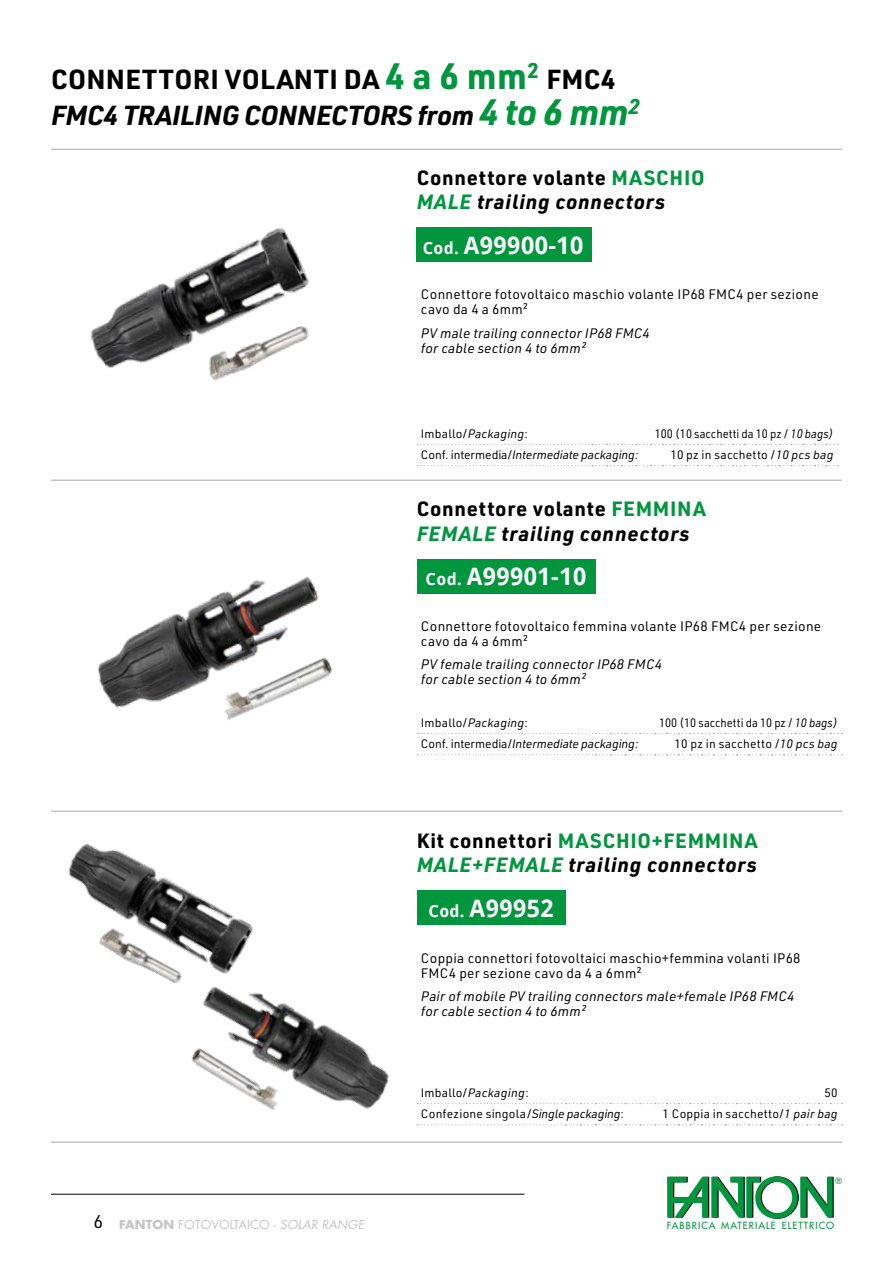
<style>
.page{position:relative;width:893px;height:1263px;background:#fff}
.page>*{position:absolute;margin:0;border:0;box-sizing:border-box;transform-origin:0 0}
.t1{font:italic 700 27px/36px "URWDIN";letter-spacing:-.01em;color:#000}
.t2{font:700 24px "Droid Sans";letter-spacing:.02em;color:#fff}
.t3{font:italic 700 20.25px/24.3px "URWDIN";letter-spacing:.04em;color:#000}
.t4{font:18px "URWDIN";color:#000}
.t5{font:13.5px/15px "URWDIN";letter-spacing:.02em;color:#000}
.t6{font:italic 13.5px/15px "URWDIN";letter-spacing:.015em;color:#000}
.t7{font:12px "URWDIN";letter-spacing:.015em;color:#000}
.t8{font:italic 12px "URWDIN";letter-spacing:-.01em;color:#000}
.t9{font:12px "URWDIN";letter-spacing:.015em;color:#000;scale:.93 1}
.t10{font:12px "Futura Std";letter-spacing:.01em;color:#c6c6c6}
.t11{font:500 9.6px "Futura Std";letter-spacing:.11em;color:#00963e}
.t12{font:500 8.25px "Futura Std";color:#00963e}
.s1{font-style:normal}
.s2{font-style:normal;font-size:36px;color:#00963e}
.s3{font-size:36px;color:#00963e}
.s4{font-style:normal;color:#00963e}
.s5{color:#00963e}
.s6{font-size:16.5px}
.s7{font-style:italic}
.s8{font-weight:700}
</style>
<div class="page">
<hr style="left:51px;top:1194px;width:473px;height:1px;background:#000">
<svg style="left:667px;top:1176px;width:167px;height:43px"></svg>
<hr style="left:51px;top:1142px;width:791px;height:1px;background:#aba9a9">
<hr style="left:51px;top:480px;width:791px;height:1px;background:#aba9a9">
<div style="left:417px;top:227px;width:175px;height:34px;background:#00963e"></div>
<svg style="left:417px;top:444px;width:421px;height:1px"></svg>
<svg style="left:417px;top:465px;width:421px;height:1px"></svg>
<hr style="left:51px;top:149px;width:791px;height:1px;background:#aba9a9">
<hr style="left:51px;top:811px;width:791px;height:1px;background:#aba9a9">
<div style="left:417px;top:891px;width:149px;height:34px;background:#00963e"></div>
<svg style="left:417px;top:1103px;width:425px;height:1px"></svg>
<svg style="left:417px;top:1124px;width:425px;height:1px"></svg>
<div style="left:417px;top:559px;width:178px;height:34px;background:#00963e"></div>
<svg style="left:417px;top:733px;width:425px;height:1px"></svg>
<svg style="left:417px;top:754px;width:425px;height:1px"></svg>
<img style="left:90px;top:228px;width:219px;height:140px">
<img style="left:184px;top:308px;width:125px;height:73px">
<img style="left:97px;top:576px;width:222px;height:132px">
<img style="left:202px;top:620px;width:130px;height:100px">
<img style="left:68px;top:843px;width:160px;height:70px">
<img style="left:197px;top:913px;width:192px;height:196px">
<img style="left:75px;top:900px;width:122px;height:83px">
<img style="left:191px;top:1019px;width:105px;height:91px">
<h1 class="t1" style="left:51px;top:61px;width:590px"><span class="s1">CONNETTORI VOLANTI DA</span> <span class="s2">4 a 6 mm</span><sup>2</sup> <span class="s1">FMC4<br></span>FMC4 TRAILING CONNECTORS from <span class="s3">4 to 6 mm</span><sup>2</sup></h1>
<h3 class="t3" style="left:417px;top:164px;width:289px"><span class="s1">Connettore volante</span> <span class="s4">MASCHIO<br></span><span class="s5">MALE</span> trailing connectors</h3>
<h2 class="t2" style="left:423px;top:231px;width:162px"><span class="s6">Cod.</span> A99900-10</h2>
<p class="t5" style="left:421px;top:286px;width:399px">Connettore fotovoltaico maschio volante IP68 FMC4 per sezione cavo da 4 a 6mm²</p>
<p class="t6" style="left:421px;top:325px;width:230px">PV male trailing connector IP68 FMC4 for cable section 4 to 6mm²</p>
<p class="t7" style="left:421px;top:426px;width:108px">Imballo/<span class="s7">Packaging</span>:</p>
<p class="t9" style="left:655px;top:426px;width:194px">100 (10 sacchetti da 10 pz / <span class="s7">10 bags)</span></p>
<p class="t8" style="left:421px;top:447px;width:219px"><span class="s1">Conf. intermedia/</span>Intermediate packaging:</p>
<p class="t7" style="left:670px;top:447px;width:165px">10 pz in sacchetto /<span class="s7">10 pcs bag</span></p>
<h3 class="t3" style="left:417px;top:496px;width:290px"><span class="s1">Connettore volante</span> <span class="s4">FEMMINA<br></span><span class="s5">FEMALE</span> trailing connectors</h3>
<h2 class="t2" style="left:426px;top:563px;width:162px"><span class="s6">Cod.</span> A99901-10</h2>
<p class="t5" style="left:421px;top:618px;width:402px">Connettore fotovoltaico femmina volante IP68 FMC4 per sezione cavo da 4 a 6mm²</p>
<p class="t6" style="left:421px;top:656px;width:243px">PV female trailing connector IP68 FMC4 for cable section 4 to 6mm²</p>
<p class="t7" style="left:421px;top:715px;width:108px">Imballo/<span class="s7">Packaging</span>:</p>
<p class="t9" style="left:659px;top:715px;width:194px">100 (10 sacchetti da 10 pz / <span class="s7">10 bags)</span></p>
<p class="t8" style="left:421px;top:736px;width:219px"><span class="s1">Conf. intermedia/</span>Intermediate packaging:</p>
<p class="t7" style="left:675px;top:736px;width:165px">10 pz in sacchetto /<span class="s7">10 pcs bag</span></p>
<h3 class="t3" style="left:417px;top:828px;width:342px"><span class="s1">Kit connettori</span> <span class="s4">MASCHIO+FEMMINA<br></span><span class="s5">MALE+FEMALE</span> trailing connectors</h3>
<h2 class="t2" style="left:429px;top:895px;width:127px"><span class="s6">Cod.</span> A99952</h2>
<p class="t5" style="left:421px;top:950px;width:381px">Coppia connettori fotovoltaici maschio+femmina volanti IP68<br>FMC4 per sezione cavo da 4 a 6mm²</p>
<p class="t6" style="left:421px;top:988px;width:375px">Pair of mobile PV trailing connectors male+female IP68 FMC4 for cable section 4 to 6mm²</p>
<p class="t7" style="left:421px;top:1085px;width:109px">Imballo/<span class="s7">Packaging</span>:</p>
<p class="t7" style="left:824px;top:1085px;width:15px">50</p>
<p class="t7" style="left:421px;top:1106px;width:204px">Confezione singola/<span class="s7">Single packaging</span>:</p>
<p class="t7" style="left:663px;top:1106px;width:177px">1 Coppia in sacchetto/<span class="s7">1 pair bag</span></p>
<p class="t12" style="left:835px;top:1176px;width:8px">®</p>
<h3 class="t4" style="left:94px;top:1210px;width:11px">6</h3>
<p class="t11" style="left:667px;top:1219px;width:169px">FABBRICA MATERIALE ELETTRICO</p>
<p class="t10" style="left:119px;top:1217px;width:247px"><span class="s8">FANTON</span> FOTOVOLTAICO - <span class="s7">SOLAR RANGE</span></p>
</div>
